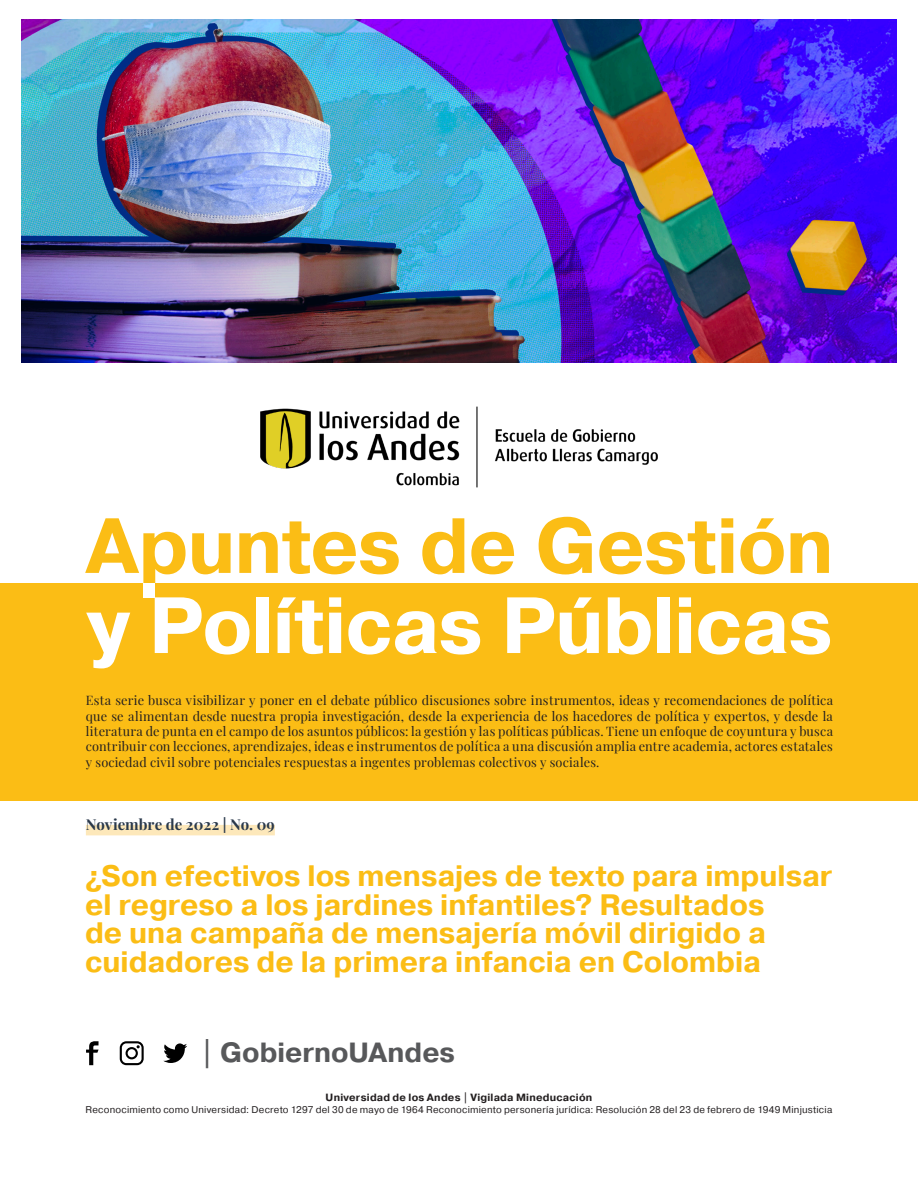
<style>
.page{position:relative;width:918px;height:1188px;background:#fff}
.page>*{position:absolute;margin:0;border:0;box-sizing:border-box;transform-origin:0 0}
._01_Main_Header{font:700 79.5px "Pragmatica";letter-spacing:-.015em;color:#fff}
._01_Main_Header-2{font:700 78px "Pragmatica";letter-spacing:-.01em;color:#fbbd15}
._01_Main_Header-3{font:700 29.55px/28.5px "Pragmatica";letter-spacing:-.005em;color:#fbbd15}
._01_Main_Header-4{font:700 27.75px "Pragmatica";color:#57585a}
._03_Quotation{font:700 15px "Playfair Display";letter-spacing:-.005em;color:#2a394b}
._03_Quotation-2{font:12.75px/15.3px "Playfair Display";letter-spacing:.015em;color:#231f20;text-align:justify}
._03_Quotation-3{font:700 10.5px "Pragmatica";letter-spacing:.02em;color:#231f20}
._03_Quotation-4{font:9.75px "Pragmatica";letter-spacing:.02em;color:#231f20}
</style>
<div class="page">
<div style="left:86px;top:825px;width:189px;height:10px;background:#fde8ba"></div>
<svg style="left:86px;top:1041px;width:13px;height:24px"></svg>
<svg style="left:163px;top:1043px;width:24px;height:20px"></svg>
<svg style="left:120px;top:1041px;width:24px;height:24px"></svg>
<img style="left:21px;top:20px;width:876px;height:342px">
<div style="left:0;top:583px;width:918px;height:217px;background:#fbbd15"></div>
<div style="left:144px;top:583px;width:11px;height:15px;background:#fff"></div>
<img style="left:260px;top:406px;width:398px;height:82px">
<p class="_01_Main_Header-2" style="left:86px;top:495px;width:749px">Apuntes de Gestión</p>
<p class="_01_Main_Header" style="left:86px;top:574px;width:748px">y Políticas Públicas</p>
<p class="_03_Quotation-2" style="left:86px;top:692px;width:749px">Esta serie busca visibilizar y poner en el debate público discusiones sobre instrumentos, ideas y recomendaciones de política que se alimentan desde nuestra propia investigación, desde la experiencia de los hacedores de política y expertos, y desde la literatura de punta en el campo de los asuntos públicos: la gestión y las políticas públicas. Tiene un enfoque de coyuntura y busca contribuir con lecciones, aprendizajes, ideas e instrumentos de política a una discusión amplia entre academia, actores estatales y sociedad civil sobre potenciales respuestas a ingentes problemas colectivos y sociales.</p>
<p class="_03_Quotation" style="left:86px;top:815px;width:190px">Noviembre de 2022 | No. 09</p>
<p class="_01_Main_Header-3" style="left:85px;top:862px;width:749px">¿Son efectivos los mensajes de texto para impulsar el regreso a los jardines infantiles? Resultados<br>de una campaña de mensajería móvil dirigido a cuidadores de la primera infancia en Colombia</p>
<p class="_01_Main_Header-4" style="left:201px;top:1035px;width:256px">| GobiernoUAndes</p>
<p class="_03_Quotation-3" style="left:326px;top:1091px;width:268px">Universidad de los Andes | Vigilada Mineducación</p>
<p class="_03_Quotation-4" style="left:86px;top:1103px;width:748px">Reconocimiento como Universidad: Decreto 1297 del 30 de mayo de 1964 Reconocimiento personería jurídica: Resolución 28 del 23 de febrero de 1949 Minjusticia</p>
</div>
